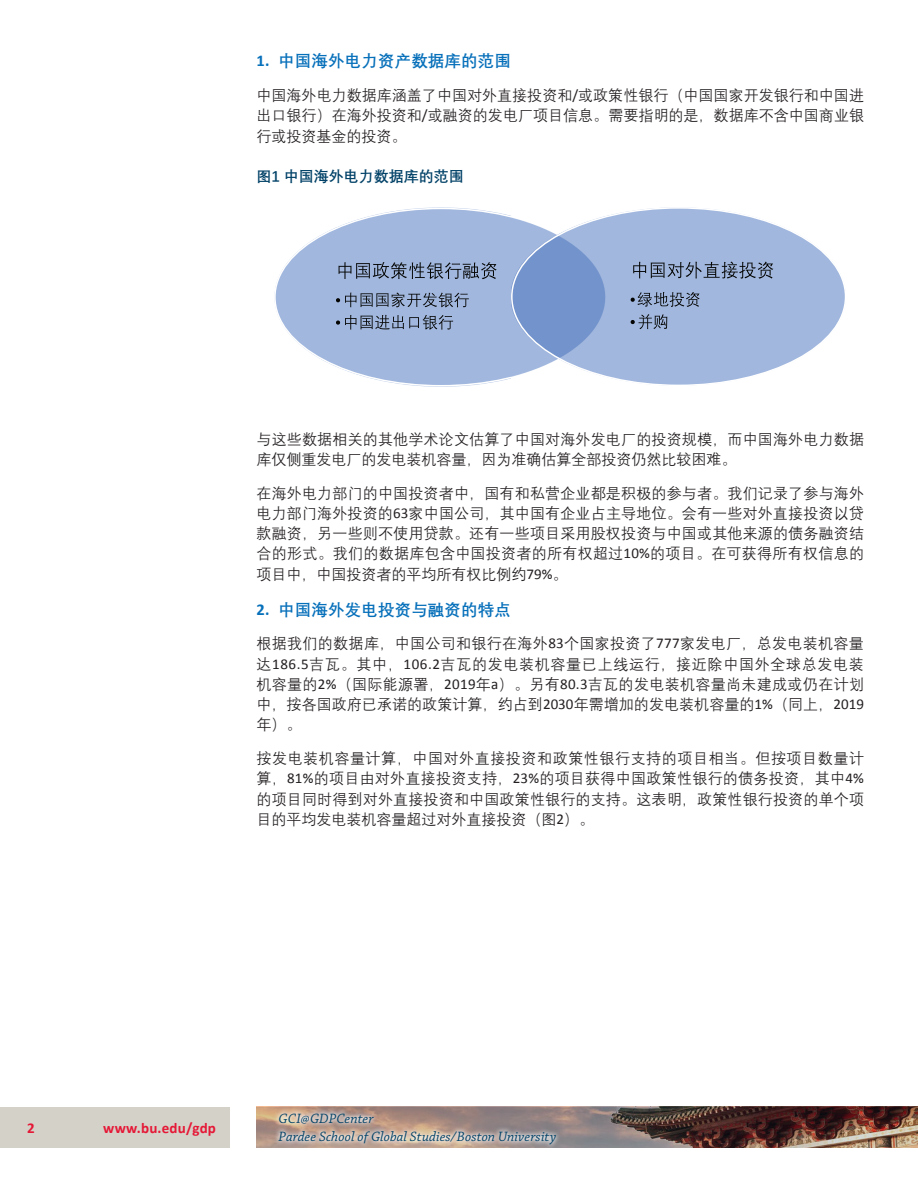
<style>
.page{position:relative;width:918px;height:1188px;background:#fff}
.page>*{position:absolute;margin:0;border:0;box-sizing:border-box;transform-origin:0 0}
.t1{font:700 16.5px "Deng Xian";letter-spacing:.01em;color:#0770ba}
.t2{font:15px/20.2px "Deng Xian";letter-spacing:.005em;color:#231f20;text-align:justify}
.t3{font:700 15px "Calibri";letter-spacing:.015em;color:#e51836}
.FIG{font:700 15px "Deng Xian";color:#004167}
.t4{font:italic 14.25px/18px "Chaparral Pro";letter-spacing:.005em;color:#004167}
.s1{font-family:"Calibri"}
</style>
<div class="page">
<div style="left:0;top:1107px;width:230px;height:40px;background:#d4d1c9"></div>
<img style="left:256px;top:1107px;width:662px;height:40px">
<svg style="left:274px;top:1108px;width:287px;height:40px;background:#b7a299"></svg>
<img style="left:277px;top:208px;width:234px;height:178px">
<svg style="left:338px;top:262px;width:159px;height:17px;background:#7889a6"></svg>
<svg style="left:336px;top:292px;width:133px;height:15px;background:#7c8eab"></svg>
<svg style="left:336px;top:315px;width:117px;height:15px;background:#7f91af"></svg>
<img style="left:511px;top:210px;width:332px;height:173px">
<svg style="left:633px;top:262px;width:140px;height:17px;background:#7b8ca9"></svg>
<svg style="left:631px;top:292px;width:69px;height:15px"></svg>
<svg style="left:631px;top:314px;width:36px;height:15px"></svg>
<h2 class="t1" style="left:256px;top:50px;width:256px"><span class="s1">1.</span> 中国海外电力资产数据库的范围</h2>
<p class="t2" style="left:256px;top:85px;width:609px">中国海外电力数据库涵盖了中国对外直接投资和<span class="s1">/</span>或政策性银行（中国国家开发银行和中国进出口银行）在海外投资和<span class="s1">/</span>或融资的发电厂项目信息。需要指明的是，数据库不含中国商业银行或投资基金的投资。</p>
<p class="FIG" style="left:256px;top:166px;width:209px">图1 中国海外电力数据库的范围</p>
<p class="t2" style="left:256px;top:428px;width:609px">与这些数据相关的其他学术论文估算了中国对海外发电厂的投资规模，而中国海外电力数据库仅侧重发电厂的发电装机容量，因为准确估算全部投资仍然比较困难。</p>
<p class="t2" style="left:256px;top:482px;width:609px">在海外电力部门的中国投资者中，国有和私营企业都是积极的参与者。我们记录了参与海外电力部门海外投资的<span class="s1">63</span>家中国公司，其中国有企业占主导地位。会有一些对外直接投资以贷款融资，另一些则不使用贷款。还有一些项目采用股权投资与中国或其他来源的债务融资结合的形式。我们的数据库包含中国投资者的所有权超过<span class="s1">10%</span>的项目。在可获得所有权信息的项目中，中国投资者的平均所有权比例约<span class="s1">79%</span>。</p>
<h2 class="t1" style="left:256px;top:598px;width:256px"><span class="s1">2.</span> 中国海外发电投资与融资的特点</h2>
<p class="t2" style="left:256px;top:633px;width:609px">根据我们的数据库，中国公司和银行在海外<span class="s1">83</span>个国家投资了<span class="s1">777</span>家发电厂，总发电装机容量达<span class="s1">186.5</span>吉瓦。其中，<span class="s1">106.2</span>吉瓦的发电装机容量已上线运行，接近除中国外全球总发电装机容量的<span class="s1">2%</span>（国际能源署，<span class="s1">2019</span>年<span class="s1">a</span>）。另有<span class="s1">80.3</span>吉瓦的发电装机容量尚未建成或仍在计划中，按各国政府已承诺的政策计算，约占到<span class="s1">2030</span>年需增加的发电装机容量的<span class="s1">1%</span>（同上，<span class="s1">2019</span>年）。</p>
<p class="t2" style="left:256px;top:748px;width:609px">按发电装机容量计算，中国对外直接投资和政策性银行支持的项目相当。但按项目数量计算，<span class="s1">81%</span>的项目由对外直接投资支持，<span class="s1">23%</span>的项目获得中国政策性银行的债务投资，其中<span class="s1">4%</span>的项目同时得到对外直接投资和中国政策性银行的支持。这表明，政策性银行投资的单个项目的平均发电装机容量超过对外直接投资（图<span class="s1">2</span>）。</p>
<p class="t3" style="left:27px;top:1118px;width:9px">2</p>
<p class="t3" style="left:103px;top:1118px;width:114px">www.bu.edu/gdp</p>
<p class="t4" style="left:279px;top:1110px;width:279px">GCI@GDPCenter<br>Pardee School of Global Studies/Boston University</p>
</div>
